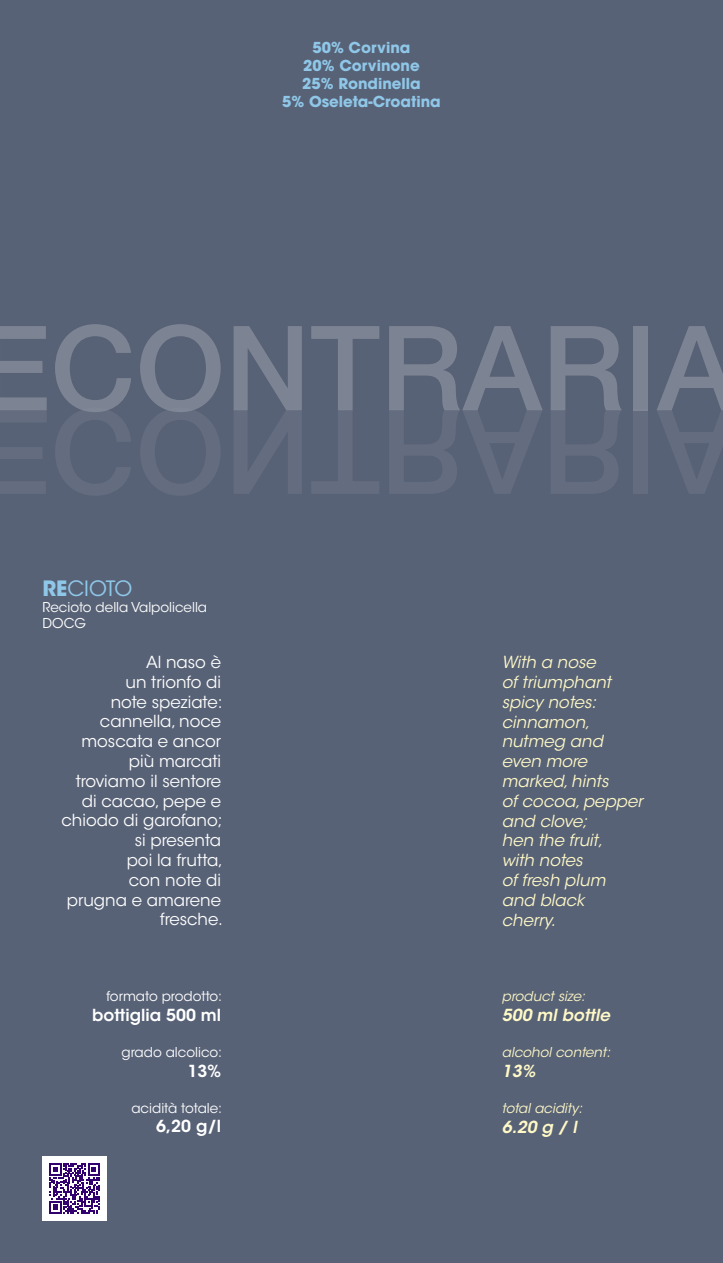
<style>
.page{position:relative;width:723px;height:1263px;background:#586276}
.page>*{position:absolute;margin:0;border:0;box-sizing:border-box;transform-origin:0 0}
.t1{font:21px "ITC Avant Garde Std";letter-spacing:-.025em;color:#8fc7e8}
.t2{font:16.5px/19.8px "ITC Avant Garde Std";color:#fff;text-align:right}
.t3{font:italic 16.5px/19.8px "ITC Avant Garde Std";color:#fff9c7}
.t4{font:600 16.5px "ITC Avant Garde Std";color:#fff}
.t5{font:italic 600 16.5px "ITC Avant Garde Std";color:#fff9c7}
.t6{font:700 15px/18px "ITC Avant Garde Pro";color:#8fc7e8;text-align:center}
.t7{font:13.5px/16.2px "ITC Avant Garde Std";color:#fff}
.t8{font:italic 13.5px "ITC Avant Garde Std";color:#fff9c7}
.s1{font-weight:700}
</style>
<div class="page">
<div style="left:633px;top:410px;width:15px;height:84px;background:#636d7f"></div>
<svg style="left:0;top:326px;width:47px;height:168px;background:#626b7e"></svg>
<svg style="left:55px;top:324px;width:76px;height:172px;background:#616a7d"></svg>
<svg style="left:140px;top:324px;width:81px;height:172px;background:#626b7e"></svg>
<svg style="left:234px;top:326px;width:68px;height:168px;background:#656f81"></svg>
<svg style="left:311px;top:326px;width:68px;height:168px;background:#5f697c"></svg>
<svg style="left:389px;top:326px;width:154px;height:168px;background:#626c7e"></svg>
<svg style="left:551px;top:326px;width:71px;height:168px;background:#646e80"></svg>
<div style="left:633px;top:326px;width:15px;height:84px;background:#7c8494"></div>
<svg style="left:656px;top:326px;width:67px;height:168px;background:#616b7e"></svg>
<div style="left:43px;top:1156px;width:64px;height:64px;background:#fff"></div>
<svg style="left:50px;top:1163px;width:50px;height:50px"></svg>
<p class="t6" style="left:282px;top:38px;width:160px">50% Corvina<br>20% Corvinone<br>25% Rondinella<br>5% Oseleta-Croatina</p>
<p class="t1" style="left:43px;top:576px;width:91px"><span class="s1">RE</span>CIOTO</p>
<p class="t7" style="left:43px;top:599px;width:166px">Recioto della Valpolicella<br>DOCG</p>
<p class="t2" style="left:62px;top:652px;width:163px">Al naso è<br>un trionfo di<br>note speziate: cannella, noce moscata e ancor più marcati troviamo il sentore di cacao, pepe e chiodo di garofano; si presenta<br>poi la frutta,<br>con note di<br>prugna e amarene fresche.</p>
<p class="t7" style="left:107px;top:988px;width:117px">formato prodotto:</p>
<p class="t4" style="left:92px;top:1004px;width:130px">bottiglia 500 ml</p>
<p class="t7" style="left:122px;top:1044px;width:102px">grado alcolico:</p>
<p class="t4" style="left:188px;top:1060px;width:35px">13%</p>
<p class="t7" style="left:131px;top:1100px;width:92px">acidità totale:</p>
<p class="t4" style="left:156px;top:1116px;width:66px">6,20 g/l</p>
<p class="t3" style="left:502px;top:653px;width:143px">With a nose<br>of triumphant spicy notes: cinnamon, nutmeg and even more marked, hints<br>of cocoa, pepper and clove;<br>hen the fruit,<br>with notes<br>of fresh plum<br>and black<br>cherry.</p>
<p class="t8" style="left:502px;top:988px;width:85px">product size:</p>
<p class="t5" style="left:502px;top:1004px;width:110px">500 ml bottle</p>
<p class="t8" style="left:502px;top:1044px;width:110px">alcohol content:</p>
<p class="t5" style="left:502px;top:1060px;width:35px">13%</p>
<p class="t8" style="left:502px;top:1100px;width:82px">total acidity:</p>
<p class="t5" style="left:502px;top:1116px;width:76px">6.20 g / l</p>
</div>
